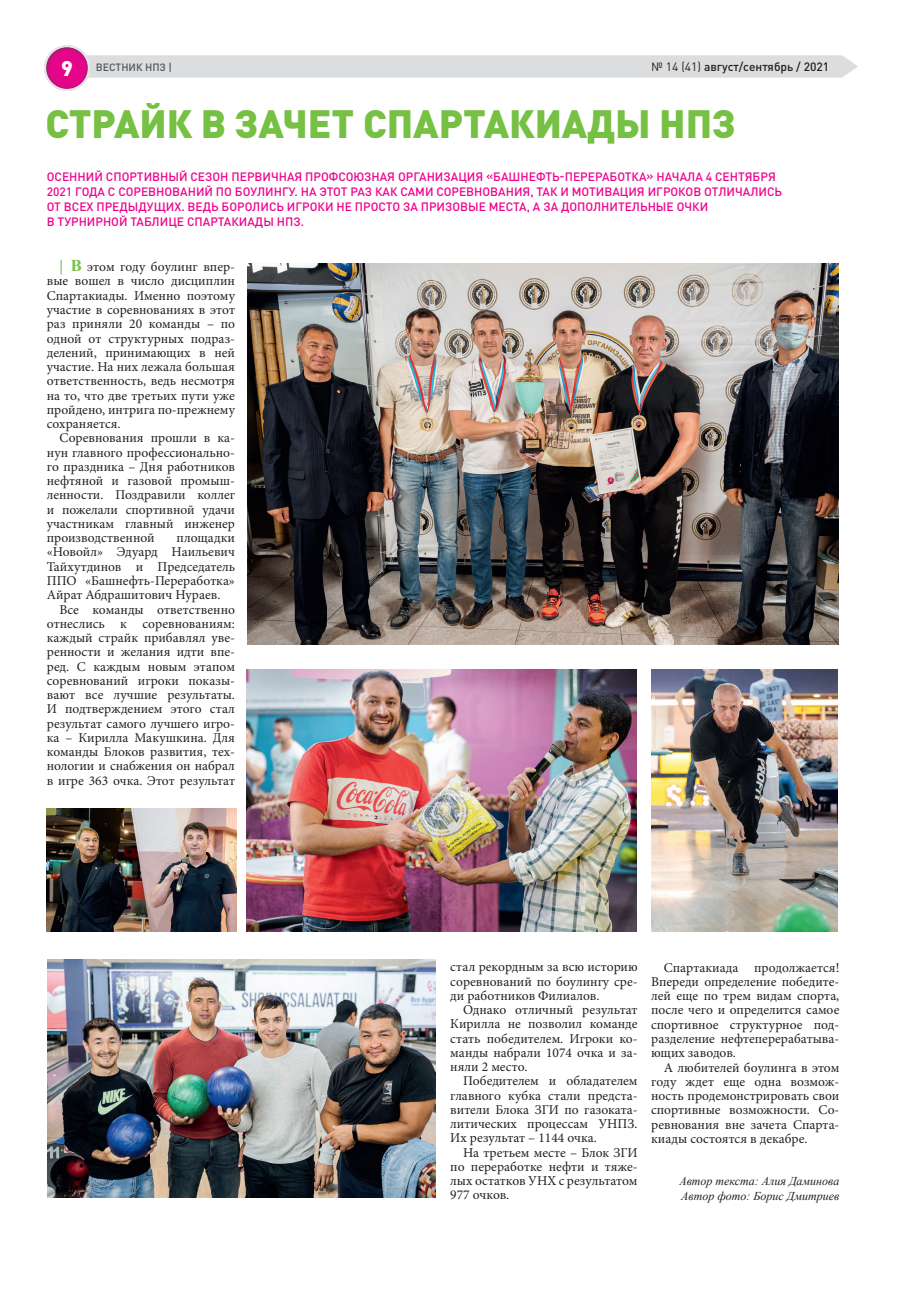
<style>
.page{position:relative;width:906px;height:1289px;background:#fff}
.page>*{position:absolute;margin:0;border:0;box-sizing:border-box;transform-origin:0 0}
.t1{font:900 39px "DIN Pro";color:#76c043}
.t2{font:13.5px/14.2px "Minion Pro";color:#231f20;text-align:justify}
.t3{font:500 12px/15px "DIN Pro";color:#ed028c}
.t4{font:italic 12px/14.2px "Times New Roman";color:#231f20}
.t5{font:500 12px "DIN Pro";color:#231f20}
.t6{font:500 10.5px "DIN Pro";color:#545557}
.s1{font-weight:900;font-size:21px;color:#fff}
.s2{font-weight:400}
.s3{font-family:"Times New Roman";font-weight:700;font-size:16.5px;color:#76c043}
</style>
<div class="page">
<svg style="left:44px;top:45px;width:814px;height:46px"></svg>
<img style="left:47px;top:959px;width:388px;height:238px">
<img style="left:651px;top:669px;width:187px;height:262px">
<img style="left:247px;top:669px;width:390px;height:262px">
<img style="left:248px;top:264px;width:590px;height:380px">
<img style="left:47px;top:808px;width:189px;height:123px">
<p class="t6" style="left:61px;top:60px;width:112px"><span class="s1">9</span> ВЕСТНИК НПЗ |</p>
<p class="t5" style="left:651px;top:58px;width:179px"><span class="s2">№ 14 (41)</span> август/сентябрь / 2021</p>
<h1 class="t1" style="left:45px;top:98px;width:692px">СТРАЙК В ЗАЧЕТ СПАРТАКИАДЫ НПЗ</h1>
<p class="t3" style="left:47px;top:169px;width:737px">ОСЕННИЙ СПОРТИВНЫЙ СЕЗОН ПЕРВИЧНАЯ ПРОФСОЮЗНАЯ ОРГАНИЗАЦИЯ «БАШНЕФТЬ-ПЕРЕРАБОТКА» НАЧАЛА 4 СЕНТЯБРЯ 2021 ГОДА С СОРЕВНОВАНИЙ ПО БОУЛИНГУ. НА ЭТОТ РАЗ КАК САМИ СОРЕВНОВАНИЯ, ТАК И МОТИВАЦИЯ ИГРОКОВ ОТЛИЧАЛИСЬ ОТ ВСЕХ ПРЕДЫДУЩИХ. ВЕДЬ БОРОЛИСЬ ИГРОКИ НЕ ПРОСТО ЗА ПРИЗОВЫЕ МЕСТА, А ЗА ДОПОЛНИТЕЛЬНЫЕ ОЧКИ<br>В ТУРНИРНОЙ ТАБЛИЦЕ СПАРТАКИАДЫ НПЗ.</p>
<p class="t2" style="left:47px;top:260px;width:190px;text-indent:13px"><span class="s3">| В</span> этом году боулинг впер&shy;вые вошел в число дисциплин Спартакиады. Именно поэтому участие в соревнованиях в этот раз приняли 20 команды – по одной от структурных подраз&shy;делений, принимающих в ней участие. На них лежала большая ответственность, ведь несмотря на то, что две третьих пути уже пройдено, интрига по-прежнему сохраняется.</p>
<p class="t2" style="left:47px;top:431px;width:190px;text-indent:13px">Соревнования прошли в ка&shy;нун главного профессионально&shy;го праздника – Дня работников нефтяной и газовой промыш&shy;ленности. Поздравили коллег и пожелали спортивной удачи участникам главный инженер производственной</p>
<p class="t2" style="left:47px;top:531px;width:190px;text-indent:130px">площадки «Новойл» Эдуард Наильевич Тайхутдинов и Председатель ППО «Башнефть-Переработка» Айрат Абдрашитович Нураев.</p>
<p class="t2" style="left:47px;top:602px;width:190px;text-indent:13px">Все команды ответственно отнеслись к соревнованиям: каждый страйк прибавлял уве&shy;ренности и желания идти впе&shy;ред. С каждым новым этапом соревнований игроки показы&shy;вают все лучшие результаты.<br>И подтверждением этого стал результат самого лучшего игро&shy;ка – Кирилла Макушкина. Для команды Блоков развития, тех&shy;нологии и снабжения он набрал в игре 363 очка. Этот результат</p>
<p class="t2" style="left:450px;top:959px;width:189px">стал рекордным за всю историю соревнований по боулингу сре&shy;ди работников Филиалов.</p>
<p class="t2" style="left:450px;top:1002px;width:189px;text-indent:13px">Однако отличный результат Кирилла не позволил команде стать победителем. Игроки ко&shy;манды набрали 1074 очка и за&shy;няли 2 место.</p>
<p class="t2" style="left:450px;top:1073px;width:189px;text-indent:13px">Победителем и обладателем главного кубка стали предста&shy;вители Блока ЗГИ по газоката&shy;литических процессам УНПЗ.<br>Их результат – 1144 очка.</p>
<p class="t2" style="left:450px;top:1145px;width:189px;text-indent:13px">На третьем месте – Блок ЗГИ по переработке нефти и тяже&shy;лых остатков УНХ с результатом 977 очков.</p>
<p class="t2" style="left:651px;top:960px;width:190px;text-indent:13px">Спартакиада продолжается!<br>Впереди определение победите&shy;лей еще по трем видам спорта, после чего и определится самое спортивное структурное под&shy;разделение нефтеперерабатыва&shy;ющих заводов.</p>
<p class="t2" style="left:651px;top:1060px;width:190px;text-indent:13px">А любителей боулинга в этом году ждет еще одна возмож&shy;ность продемонстрировать свои спортивные возможности. Со&shy;ревнования вне зачета Спарта&shy;киады состоятся в декабре.</p>
<p class="t4" style="left:679px;top:1173px;width:162px">Автор текста: Алия Даминова<br>Автор фото: Борис Дмитриев</p>
</div>
